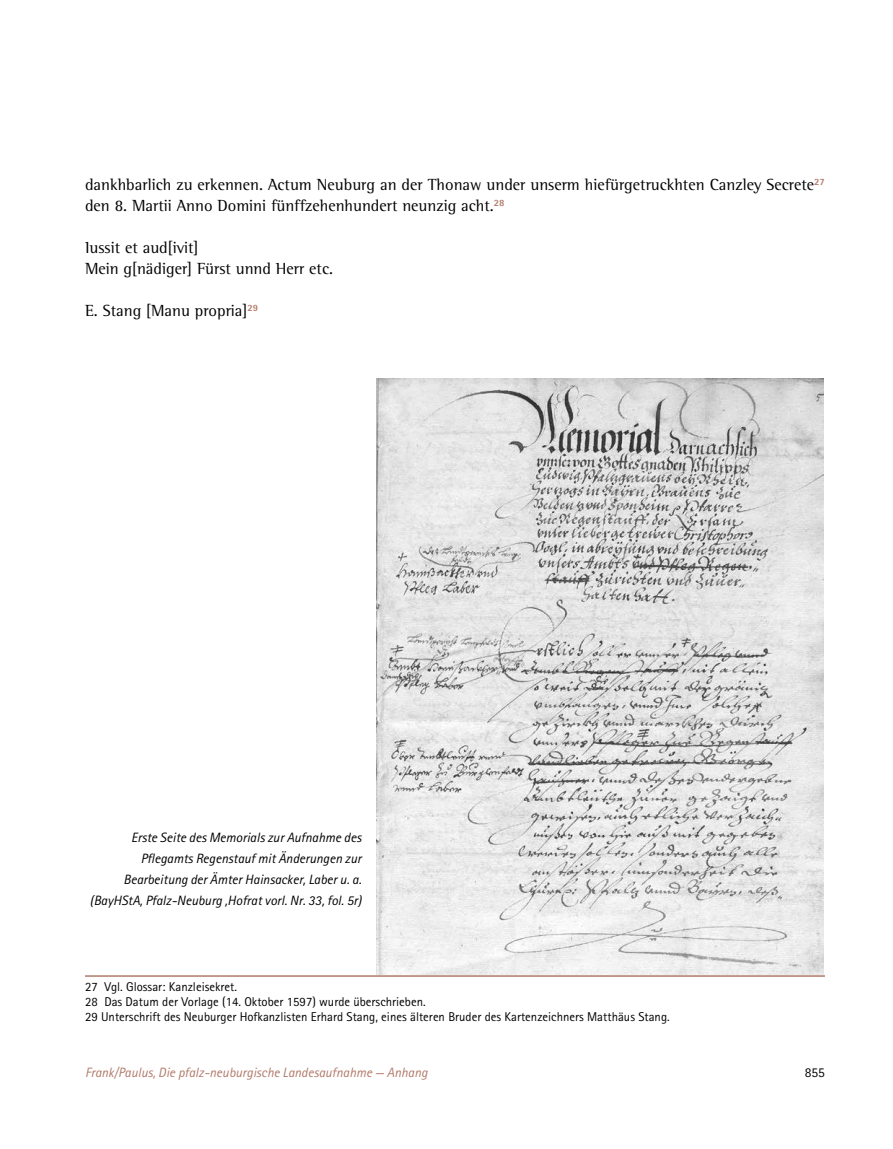
<style>
.page{position:relative;width:893px;height:1149px;background:#fff}
.page>*{position:absolute;margin:0;border:0;box-sizing:border-box;transform-origin:0 0}
.t1{font:16.5px/21px "Rotis Semi Serif Std";color:#000}
.t2{font:italic 13.5px/21px "Rotis Sans Serif Std";color:#000;text-align:right}
.t3{font:italic 13.5px "Rotis Sans Serif Std";color:#b17a6a}
.t4{font:13.5px "Rotis Sans Serif Std";color:#000}
.t5{font:12.75px/15.3px "Rotis Sans Serif Std";color:#000}
</style>
<div class="page">
<hr style="left:85px;top:974px;width:740px;height:2px;background:#b17a6a">
<img style="left:376px;top:378px;width:447px;height:596px">
<p class="t1" style="left:85px;top:174px;width:741px">dankhbarlich zu erkennen. Actum Neuburg an der Thonaw under unserm hiefürgetruckhten Canzley Secrete<sup>27 </sup>den 8. Martii Anno Domini fünffzehenhundert neunzig acht.<sup>28</sup></p>
<p class="t1" style="left:85px;top:237px;width:250px">Iussit et aud[ivit]<br>Mein g[nädiger] Fürst unnd Herr etc.</p>
<p class="t1" style="left:85px;top:300px;width:175px">E. Stang [Manu propria]<sup>29</sup></p>
<p class="t2" style="left:90px;top:826px;width:273px">Erste Seite des Memorials zur Aufnahme des Pflegamts Regenstauf mit Änderungen zur Bearbeitung der Ämter Hainsacker, Laber u. a. (BayHStA, Pfalz-Neuburg ,Hofrat vorl. Nr. 33, fol. 5r)</p>
<p class="t5" style="left:85px;top:978px;width:586px">27 Vgl. Glossar: Kanzleisekret.<br>28 Das Datum der Vorlage (14. Oktober 1597) wurde überschrieben.<br>29 Unterschrift des Neuburger Hofkanzlisten Erhard Stang, eines älteren Bruder des Kartenzeichners Matthäus Stang.</p>
<p class="t3" style="left:85px;top:1063px;width:344px">Frank/Paulus, Die pfalz-neuburgische Landesaufnahme — Anhang</p>
<p class="t4" style="left:805px;top:1063px;width:22px">855</p>
</div>
